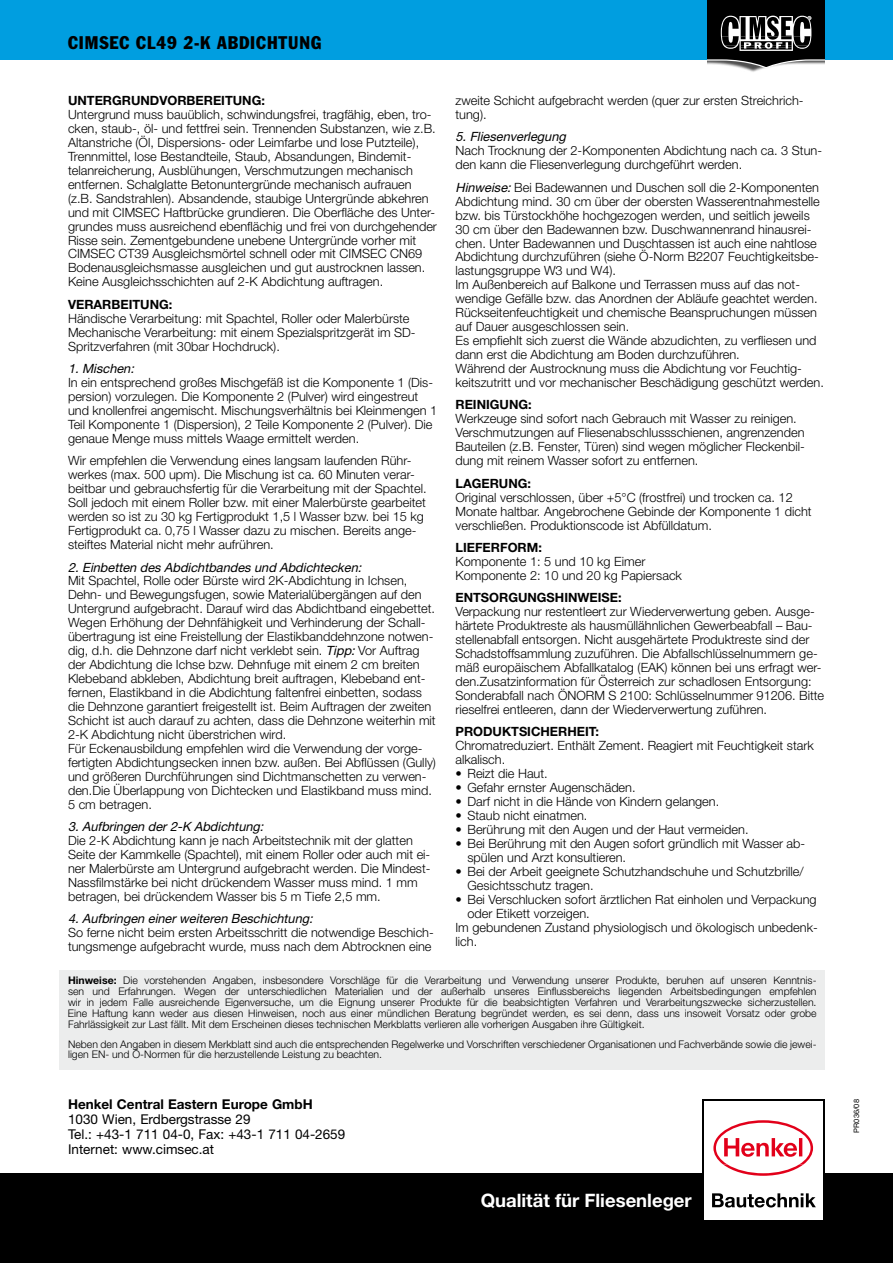
<style>
.page{position:relative;width:893px;height:1263px;background:#fff}
.page>*{position:absolute;margin:0;border:0;box-sizing:border-box;transform-origin:0 0}
.t1{font:700 18.45px "Helvetica Neue";color:#fff}
.t2{font:condensed 18px "Franklin Gothic";letter-spacing:.05em;color:#000}
.t3{font:13.5px/15px "Helvetica Neue";color:#000}
.t4{font:700 13.5px "Helvetica Neue";color:#000}
.t5{font:300 12.75px/14px "Helvetica Neue";color:#000}
.t6{font:italic 12.75px "Helvetica Neue East A";color:#000}
.t7{font:700 12.75px "Helvetica Neue";color:#000}
.t8{font:300 10.5px/10.9px "Helvetica Neue";color:#000;text-align:justify}
.t9{font:7.5px "Helvetica Neue";color:#000}
.s1{font-family:"Helvetica Neue East A";font-weight:400;font-style:italic}
.s2{font-weight:700}
</style>
<div class="page">
<div style="left:0;top:0;width:893px;height:60px;background:#009ee0"></div>
<svg style="left:707px;top:0;width:118px;height:69px;background:#3e3e3e"></svg>
<div style="left:0;top:1174px;width:893px;height:89px;background:#000"></div>
<div style="left:702px;top:1099px;width:122px;height:122px;background:linear-gradient(to right,#fff,#fff)"></div>
<div style="left:704px;top:1101px;width:118px;height:118px;background:#fff"></div>
<svg style="left:712px;top:1193px;width:104px;height:14px"></svg>
<svg style="left:713px;top:1120px;width:100px;height:56px"></svg>
<div style="left:60px;top:969px;width:765px;height:100px;background:#eceded"></div>
<h2 class="t2" style="left:68px;top:32px;width:255px">CIMSEC CL49 2-K ABDICHTUNG</h2>
<p class="t7" style="left:68px;top:93px;width:198px">UNTERGRUNDVORBEREITUNG:</p>
<p class="t5" style="left:68px;top:107px;width:370px">Untergrund muss bauüblich, schwindungsfrei, tragfähig, eben, tro&shy;cken, staub-, öl- und fettfrei sein. Trennenden Substanzen, wie z.B.<br>Altanstriche (Öl, Dispersions- oder Leimfarbe und lose Putzteile), Trennmittel, lose Bestandteile, Staub, Absandungen, Bindemit&shy;telanreicherung, Ausblühungen, Verschmutzungen mechanisch entfernen. Schalglatte Betonuntergründe mechanisch aufrauen (z.B. Sandstrahlen). Absandende, staubige Untergründe abkehren und mit CIMSEC Haftbrücke grundieren. Die Oberfläche des Unter&shy;grundes muss ausreichend ebenflächig und frei von durchgehender Risse sein. Zementgebundene unebene Untergründe vorher mit CIMSEC CT39 Ausgleichsmörtel schnell oder mit CIMSEC CN69<br>Bodenausgleichsmasse ausgleichen und gut austrocknen lassen.<br>Keine Ausgleichsschichten auf 2-K Abdichtung auftragen.</p>
<p class="t7" style="left:68px;top:296px;width:106px">VERARBEITUNG:</p>
<p class="t5" style="left:68px;top:311px;width:349px">Händische Verarbeitung: mit Spachtel, Roller oder Malerbürste<br>Mechanische Verarbeitung: mit einem Spezialspritzgerät im SD-<br>Spritzverfahren (mit 30bar Hochdruck).</p>
<p class="t6" style="left:68px;top:361px;width:67px">1. Mischen:</p>
<p class="t5" style="left:68px;top:375px;width:371px">In ein entsprechend großes Mischgefäß ist die Komponente 1 (Dis&shy;persion) vorzulegen. Die Komponente 2 (Pulver) wird eingestreut und knollenfrei angemischt. Mischungsverhältnis bei Kleinmengen 1<br>Teil Komponente 1 (Dispersion), 2 Teile Komponente 2 (Pulver). Die genaue Menge muss mittels Waage ermittelt werden.</p>
<p class="t5" style="left:68px;top:454px;width:360px">Wir empfehlen die Verwendung eines langsam laufenden Rühr&shy;werkes (max. 500 upm). Die Mischung ist ca. 60 Minuten verar&shy;beitbar und gebrauchsfertig für die Verarbeitung mit der Spachtel.<br>Soll jedoch mit einem Roller bzw. mit einer Malerbürste gearbeitet werden so ist zu 30 kg Fertigprodukt 1,5 l Wasser bzw. bei 15 kg Fertigprodukt ca. 0,75 l Wasser dazu zu mischen. Bereits ange&shy;steiftes Material nicht mehr aufrühren.</p>
<p class="t6" style="left:68px;top:559px;width:295px">2. Einbetten des Abdichtbandes und Abdichtecken:</p>
<p class="t5" style="left:68px;top:574px;width:369px">Mit Spachtel, Rolle oder Bürste wird 2K-Abdichtung in Ichsen, Dehn- und Bewegungsfugen, sowie Materialübergängen auf den Untergrund aufgebracht. Darauf wird das Abdichtband eingebettet.<br>Wegen Erhöhung der Dehnfähigkeit und Verhinderung der Schall&shy;übertragung ist eine Freistellung der Elastikbanddehnzone notwen&shy;dig, d.h. die Dehnzone darf nicht verklebt sein. <span class="s1">Tipp:</span> Vor Auftrag der Abdichtung die Ichse bzw. Dehnfuge mit einem 2 cm breiten Klebeband abkleben, Abdichtung breit auftragen, Klebeband ent&shy;fernen, Elastikband in die Abdichtung faltenfrei einbetten, sodass die Dehnzone garantiert freigestellt ist. Beim Auftragen der zweiten Schicht ist auch darauf zu achten, dass die Dehnzone weiterhin mit 2-K Abdichtung nicht überstrichen wird.<br>Für Eckenausbildung empfehlen wird die Verwendung der vorge&shy;fertigten Abdichtungsecken innen bzw. außen. Bei Abflüssen (Gully) und größeren Durchführungen sind Dichtmanschetten zu verwen&shy;den.Die Überlappung von Dichtecken und Elastikband muss mind.<br>5 cm betragen.</p>
<p class="t6" style="left:68px;top:819px;width:197px">3. Aufbringen der 2-K Abdichtung:</p>
<p class="t5" style="left:68px;top:833px;width:364px">Die 2-K Abdichtung kann je nach Arbeitstechnik mit der glatten Seite der Kammkelle (Spachtel), mit einem Roller oder auch mit ei&shy;ner Malerbürste am Untergrund aufgebracht werden. Die Mindest-Nassfilmstärke bei nicht drückendem Wasser muss mind. 1 mm betragen, bei drückendem Wasser bis 5 m Tiefe 2,5 mm.</p>
<p class="t6" style="left:68px;top:911px;width:246px">4. Aufbringen einer weiteren Beschichtung:</p>
<p class="t5" style="left:68px;top:925px;width:367px">So ferne nicht beim ersten Arbeitsschritt die notwendige Beschich&shy;tungsmenge aufgebracht wurde, muss nach dem Abtrocknen eine</p>
<p class="t5" style="left:455px;top:93px;width:350px">zweite Schicht aufgebracht werden (quer zur ersten Streichrich&shy;tung).</p>
<p class="t6" style="left:455px;top:129px;width:112px">5. Fliesenverlegung</p>
<p class="t5" style="left:455px;top:143px;width:368px">Nach Trocknung der 2-Komponenten Abdichtung nach ca. 3 Stun&shy;den kann die Fliesenverlegung durchgeführt werden.</p>
<p class="t5" style="left:455px;top:180px;width:370px"><span class="s1">Hinweise:</span> Bei Badewannen und Duschen soll die 2-Komponenten Abdichtung mind. 30 cm über der obersten Wasserentnahmestelle bzw. bis Türstockhöhe hochgezogen werden, und seitlich jeweils 30 cm über den Badewannen bzw. Duschwannenrand hinausrei&shy;chen. Unter Badewannen und Duschtassen ist auch eine nahtlose Abdichtung durchzuführen (siehe Ö-Norm B2207 Feuchtigkeitsbe&shy;lastungsgruppe W3 und W4).<br>Im Außenbereich auf Balkone und Terrassen muss auf das not&shy;wendige Gefälle bzw. das Anordnen der Abläufe geachtet werden.<br>Rückseitenfeuchtigkeit und chemische Beanspruchungen müssen auf Dauer ausgeschlossen sein.<br>Es empfiehlt sich zuerst die Wände abzudichten, zu verfliesen und dann erst die Abdichtung am Boden durchzuführen.<br>Während der Austrocknung muss die Abdichtung vor Feuchtig&shy;keitszutritt und vor mechanischer Beschädigung geschützt werden.</p>
<p class="t7" style="left:455px;top:397px;width:78px">REINIGUNG:</p>
<p class="t5" style="left:455px;top:412px;width:351px">Werkzeuge sind sofort nach Gebrauch mit Wasser zu reinigen.<br>Verschmutzungen auf Fliesenabschlussschienen, angrenzenden Bauteilen (z.B. Fenster, Türen) sind wegen möglicher Fleckenbil&shy;dung mit reinem Wasser sofort zu entfernen.</p>
<p class="t7" style="left:455px;top:475px;width:77px">LAGERUNG:</p>
<p class="t5" style="left:455px;top:490px;width:358px">Original verschlossen, über +5°C (frostfrei) und trocken ca. 12<br>Monate haltbar. Angebrochene Gebinde der Komponente 1 dicht verschließen. Produktionscode ist Abfülldatum.</p>
<p class="t7" style="left:455px;top:540px;width:88px">LIEFERFORM:</p>
<p class="t5" style="left:455px;top:554px;width:228px">Komponente 1: 5 und 10 kg Eimer<br>Komponente 2: 10 und 20 kg Papiersack</p>
<p class="t7" style="left:455px;top:590px;width:168px">ENTSORGUNGSHINWEISE:</p>
<p class="t5" style="left:455px;top:604px;width:370px">Verpackung nur restentleert zur Wiederverwertung geben. Ausge&shy;härtete Produktreste als hausmüllähnlichen Gewerbeabfall – Bau&shy;stellenabfall entsorgen. Nicht ausgehärtete Produktreste sind der Schadstoffsammlung zuzuführen. Die Abfallschlüsselnummern ge&shy;mäß europäischem Abfallkatalog (EAK) können bei uns erfragt wer&shy;den.Zusatzinformation für Österreich zur schadlosen Entsorgung:<br>Sonderabfall nach ÖNORM S 2100: Schlüsselnummer 91206. Bitte rieselfrei entleeren, dann der Wiederverwertung zuführen.</p>
<p class="t7" style="left:455px;top:724px;width:145px">PRODUKTSICHERHEIT:</p>
<p class="t5" style="left:455px;top:739px;width:360px">Chromatreduziert. Enthält Zement. Reagiert mit Feuchtigkeit stark alkalisch.</p>
<p class="t5" style="left:455px;top:766px;width:94px">• Reizt die Haut.</p>
<p class="t5" style="left:455px;top:780px;width:182px">• Gefahr ernster Augenschäden.</p>
<p class="t5" style="left:455px;top:794px;width:265px">• Darf nicht in die Hände von Kindern gelangen.</p>
<p class="t5" style="left:455px;top:808px;width:133px">• Staub nicht einatmen.</p>
<p class="t5" style="left:455px;top:822px;width:295px">• Berührung mit den Augen und der Haut vermeiden.</p>
<p class="t5" style="left:467px;top:836px;width:339px;text-indent:-12px">• Bei Berührung mit den Augen sofort gründlich mit Wasser ab&shy;spülen und Arzt konsultieren.</p>
<p class="t5" style="left:467px;top:864px;width:338px;text-indent:-12px">• Bei der Arbeit geeignete Schutzhandschuhe und Schutzbrille/<br>Gesichtsschutz tragen.</p>
<p class="t5" style="left:455px;top:892px;width:363px">• Bei Verschlucken sofort ärztlichen Rat einholen und Verpackung</p>
<p class="t5" style="left:467px;top:906px;width:124px">oder Etikett vorzeigen.</p>
<p class="t5" style="left:455px;top:920px;width:364px">Im gebundenen Zustand physiologisch und ökologisch unbedenk-</p>
<p class="t5" style="left:455px;top:934px;width:23px">lich.</p>
<p class="t8" style="left:68px;top:975px;width:750px"><span class="s2">Hinweise:</span> Die vorstehenden Angaben, insbesondere Vorschläge für die Verarbeitung und Verwendung unserer Produkte, beruhen auf unseren Kenntnis&shy;sen und Erfahrungen. Wegen der unterschiedlichen Materialien und der außerhalb unseres Einflussbereichs liegenden Arbeitsbedingungen empfehlen wir in jedem Falle ausreichende Eigenversuche, um die Eignung unserer Produkte für die beabsichtigten Verfahren und Verarbeitungszwecke sicherzustellen.<br>Eine Haftung kann weder aus diesen Hinweisen, noch aus einer mündlichen Beratung begründet werden, es sei denn, dass uns insoweit Vorsatz oder grobe Fahrlässigkeit zur Last fällt. Mit dem Erscheinen dieses technischen Merkblatts verlieren alle vorherigen Ausgaben ihre Gültigkeit.</p>
<p class="t8" style="left:68px;top:1038px;width:750px">Neben den Angaben in diesem Merkblatt sind auch die entsprechenden Regelwerke und Vorschriften verschiedener Organisationen und Fachverbände sowie die jewei&shy;ligen EN- und Ö-Normen für die herzustellende Leistung zu beachten.</p>
<p class="t4" style="left:68px;top:1096px;width:246px">Henkel Central Eastern Europe GmbH</p>
<p class="t3" style="left:68px;top:1112px;width:279px">1030 Wien, Erdbergstrasse 29<br>Tel.: +43-1 711 04-0, Fax: +43-1 711 04-2659<br>Internet: www.cimsec.at</p>
<h1 class="t1" style="left:481px;top:1189px;width:213px">Qualität für Fliesenleger</h1>
<p class="t9" style="left:852px;top:1132px;width:35px;rotate:-90deg">PR036/08</p>
</div>
